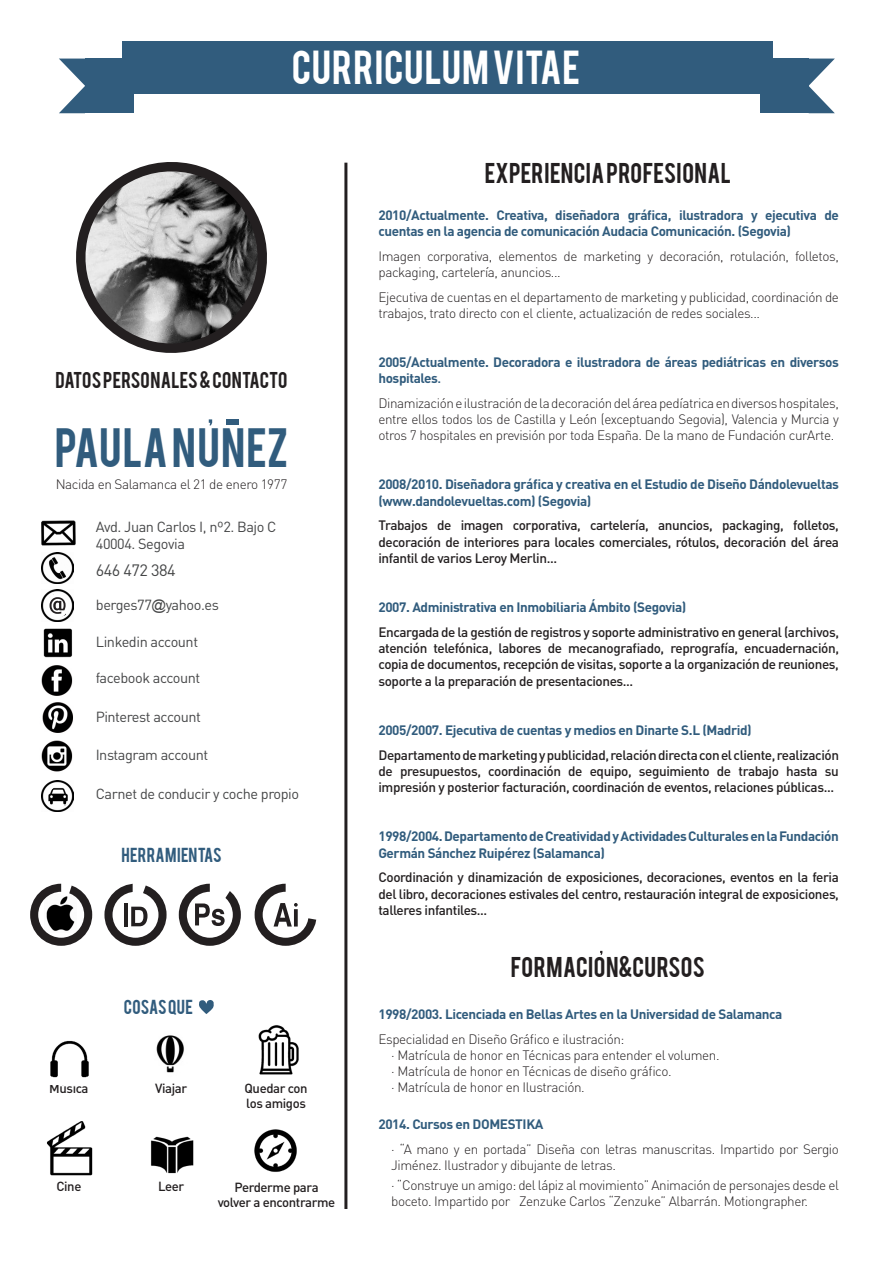
<style>
.page{position:relative;width:893px;height:1263px;background:#fff}
.page>*{position:absolute;margin:0;border:0;box-sizing:border-box;transform-origin:0 0}
.t1{font:43.5px "Bebas";letter-spacing:.015em;color:#315c7d}
.t2{font:37.5px "Bebas";letter-spacing:.02em;color:#fff}
.t3{font:22.5px "Bebas";letter-spacing:.02em;color:#231f20}
.t4{font:18px "Bebas";color:#231f20}
.t5{font:16.35px "DIN Pro";letter-spacing:-.03em;color:#454647}
.t6{font:15.9px "Bebas";letter-spacing:.015em;color:#315c7d}
.t7{font:14.55px "DIN Pro";letter-spacing:-.03em;color:#454647}
.t8{font:300 13.5px/16.2px "DIN Pro";letter-spacing:-.03em;color:#231f20}
.t9{font:500 13.5px/16.2px "DIN Pro";letter-spacing:-.03em;color:#231f20;text-align:justify}
.t10{font:700 13.5px/16.2px "DIN Pro";letter-spacing:-.03em;color:#315c7d}
.t11{font:500 13.05px "DIN Pro";letter-spacing:-.03em;color:#231f20}
.s1{font-family:"Arial"}
.s2{color:#fff}
.s3{font-weight:500}
</style>
<div class="page">
<div style="left:122px;top:41px;width:651px;height:52px;background:#315c7d"></div>
<div style="left:85px;top:59px;width:48px;height:54px;background:#315c7d"></div>
<svg style="left:59px;top:59px;width:26px;height:54px"></svg>
<div style="left:761px;top:59px;width:48px;height:54px;background:#315c7d"></div>
<svg style="left:809px;top:59px;width:26px;height:54px"></svg>
<svg style="left:76px;top:162px;width:191px;height:191px"></svg>
<div style="left:104px;top:884px;width:63px;height:62px;border:8px solid #231f20;border-radius:50%"></div>
<div style="left:179px;top:884px;width:62px;height:62px;border:8px solid #231f20;border-radius:50%"></div>
<div style="left:255px;top:884px;width:62px;height:62px;border:8px solid #231f20;border-radius:50%"></div>
<hr style="left:344px;top:163px;width:3px;height:1046px;background:#231f20">
<svg style="left:199px;top:1000px;width:15px;height:14px"></svg>
<img style="left:47px;top:1121px;width:46px;height:55px">
<img style="left:150px;top:1136px;width:44px;height:38px">
<img style="left:258px;top:1025px;width:41px;height:50px">
<img style="left:254px;top:1129px;width:43px;height:43px">
<img style="left:50px;top:1040px;width:39px;height:38px">
<img style="left:156px;top:1035px;width:28px;height:38px">
<img style="left:41px;top:521px;width:34px;height:24px">
<img style="left:42px;top:552px;width:31px;height:32px">
<img style="left:42px;top:590px;width:31px;height:31px">
<div style="left:47px;top:593px;width:22px;height:25px;background:#fff;border-radius:50%"></div>
<svg style="left:50px;top:597px;width:16px;height:17px"></svg>
<img style="left:43px;top:628px;width:29px;height:30px">
<img style="left:42px;top:780px;width:31px;height:32px">
<div style="left:46px;top:784px;width:23px;height:24px;background:#fff;border-radius:50%"></div>
<img style="left:46px;top:786px;width:23px;height:19px">
<img style="left:41px;top:665px;width:32px;height:107px">
<hr style="left:124px;top:903px;width:4px;height:23px;background:#231f20">
<svg style="left:131px;top:907px;width:16px;height:19px"></svg>
<svg style="left:133px;top:884px;width:14px;height:11px"></svg>
<svg style="left:195px;top:883px;width:37px;height:43px"></svg>
<svg style="left:274px;top:883px;width:43px;height:43px"></svg>
<img style="left:44px;top:895px;width:33px;height:38px">
<div style="left:30px;top:884px;width:62px;height:62px;border:8px solid #231f20;border-radius:50%"></div>
<svg style="left:61px;top:883px;width:12px;height:13px"></svg>
<div style="left:226px;top:419px;width:13px;height:5px;background:#315c7d"></div>
<svg style="left:209px;top:419px;width:3px;height:6px"></svg>
<p class="t2" style="left:292px;top:40px;width:290px">CURRICULUM VITAE</p>
<p class="t4" style="left:55px;top:367px;width:234px">DATOS PERSONALES &amp; CONTACTO</p>
<p class="t1" style="left:55px;top:416px;width:235px">PAULA NUNEZ</p>
<p class="t8" style="left:56px;top:475px;width:233px">Nacida en Salamanca el 21 de enero 1977</p>
<p class="t7" style="left:96px;top:517px;width:182px">Avd. Juan Carlos I, nº2. Bajo C</p>
<p class="t7" style="left:96px;top:534px;width:91px">40004. Segovia</p>
<p class="t5" style="left:96px;top:558px;width:81px">646 472 384</p>
<p class="t7" style="left:96px;top:595px;width:125px">berges77<span class="s1">@</span>yahoo.es</p>
<p class="t7" style="left:96px;top:631px;width:104px">Linkedin account</p>
<p class="t7" style="left:96px;top:668px;width:106px">facebook account</p>
<p class="t7" style="left:96px;top:707px;width:107px">Pinterest account</p>
<p class="t7" style="left:96px;top:745px;width:114px">Instagram account</p>
<p class="t7" style="left:96px;top:784px;width:205px">Carnet de conducir y coche propio</p>
<p class="t6" style="left:121px;top:843px;width:102px">HERRAMIENTAS</p>
<p class="t6" style="left:124px;top:996px;width:77px">COSAS QUE <span class="s2">.</span></p>
<p class="t11" style="left:49px;top:1079px;width:41px">Música</p>
<p class="t11" style="left:155px;top:1079px;width:33px">Viajar</p>
<p class="t11" style="left:245px;top:1079px;width:65px">Quedar con</p>
<p class="t11" style="left:246px;top:1095px;width:61px">los amigos</p>
<p class="t11" style="left:56px;top:1178px;width:27px">Cine</p>
<p class="t11" style="left:158px;top:1178px;width:28px">Leer</p>
<p class="t11" style="left:234px;top:1178px;width:86px">Perderme para</p>
<p class="t11" style="left:218px;top:1194px;width:119px">volver a encontrarme</p>
<p class="t3" style="left:485px;top:156px;width:248px">EXPERIENCIA PROFESIONAL</p>
<p class="t10" style="left:378px;top:207px;width:462px">2010/Actualmente. Creativa, diseñadora gráfica, ilustradora y ejecutiva de cuentas en la agencia de comunicación Audacia Comunicación. (Segovia)</p>
<p class="t8" style="left:378px;top:247px;width:462px">Imagen corporativa, elementos de marketing y decoración, rotulación, folletos, packaging, cartelería, anuncios...</p>
<p class="t8" style="left:378px;top:288px;width:462px">Ejecutiva de cuentas en el departamento de marketing y publicidad, coordinación de trabajos, trato directo con el cliente, actualización de redes sociales...</p>
<p class="t10" style="left:378px;top:353px;width:462px">2005/Actualmente. Decoradora e ilustradora de áreas pediátricas en diversos hospitales<span class="s3">.</span></p>
<p class="t8" style="left:378px;top:394px;width:462px;text-align:justify">Dinamización e ilustración de la decoración del área pedíatrica en diversos hospitales, entre ellos todos los de Castilla y León (exceptuando Segovia), Valencia y Murcia y otros 7 hospitales en previsión por toda España. De la mano de Fundación curArte.</p>
<p class="t10" style="left:378px;top:476px;width:462px">2008/2010. Diseñadora gráfica y creativa en el Estudio de Diseño Dándolevueltas (www.dandolevueltas.com) (Segovia)</p>
<p class="t9" style="left:378px;top:517px;width:462px">Trabajos de imagen corporativa, cartelería, anuncios, packaging, folletos, decoración de interiores para locales comerciales, rótulos, decoración del área infantil de varios Leroy Merlin...</p>
<p class="t10" style="left:378px;top:599px;width:309px">2007. Administrativa en Inmobiliaria Ámbito (Segovia)</p>
<p class="t9" style="left:378px;top:623px;width:462px">Encargada de la gestión de registros y soporte administrativo en general (archivos, atención telefónica, labores de mecanografiado, reprografía, encuadernación, copia de documentos, recepción de visitas, soporte a la organización de reuniones, soporte a la preparación de presentaciones...</p>
<p class="t10" style="left:378px;top:721px;width:375px">2005/2007. Ejecutiva de cuentas y medios en Dinarte S.L (Madrid)</p>
<p class="t9" style="left:378px;top:746px;width:462px">Departamento de marketing y publicidad, relación directa con el cliente, realización de presupuestos, coordinación de equipo, seguimiento de trabajo hasta su impresión y posterior facturación, coordinación de eventos, relaciones públicas...</p>
<p class="t10" style="left:378px;top:828px;width:462px">1998/2004. Departamento de Creatividad y Actividades Culturales en la Fundación<br>Germán Sánchez Ruipérez (Salamanca)</p>
<p class="t9" style="left:378px;top:869px;width:462px">Coordinación y dinamización de exposiciones, decoraciones, eventos en la feria del libro, decoraciones estivales del centro, restauración integral de exposiciones, talleres infantiles...</p>
<p class="t3" style="left:511px;top:950px;width:196px">FORMACION&amp;CURSOS</p>
<p class="t10" style="left:378px;top:1005px;width:405px">1998/2003. Licenciada en Bellas Artes en la Universidad de Salamanca</p>
<p class="t8" style="left:378px;top:1030px;width:248px">Especialidad en Diseño Gráfico e ilustración:</p>
<p class="t8" style="left:391px;top:1046px;width:330px">· Matrícula de honor en Técnicas para entender el volumen.</p>
<p class="t8" style="left:391px;top:1062px;width:282px">· Matrícula de honor en Técnicas de diseño gráfico.</p>
<p class="t8" style="left:391px;top:1079px;width:195px">· Matrícula de honor en Ilustración.</p>
<p class="t10" style="left:378px;top:1115px;width:167px">2014. Cursos en DOMESTIKA</p>
<p class="t8" style="left:391px;top:1140px;width:449px">· “A mano y en portada” Diseña con letras manuscritas. Impartido por Sergio<br>Jiménez. Ilustrador y dibujante de letras.</p>
<p class="t8" style="left:391px;top:1177px;width:449px">· “Construye un amigo: del lápiz al movimiento” Animación de personajes desde el boceto. Impartido por Zenzuke Carlos “Zenzuke” Albarrán. Motiongrapher.</p>
</div>
